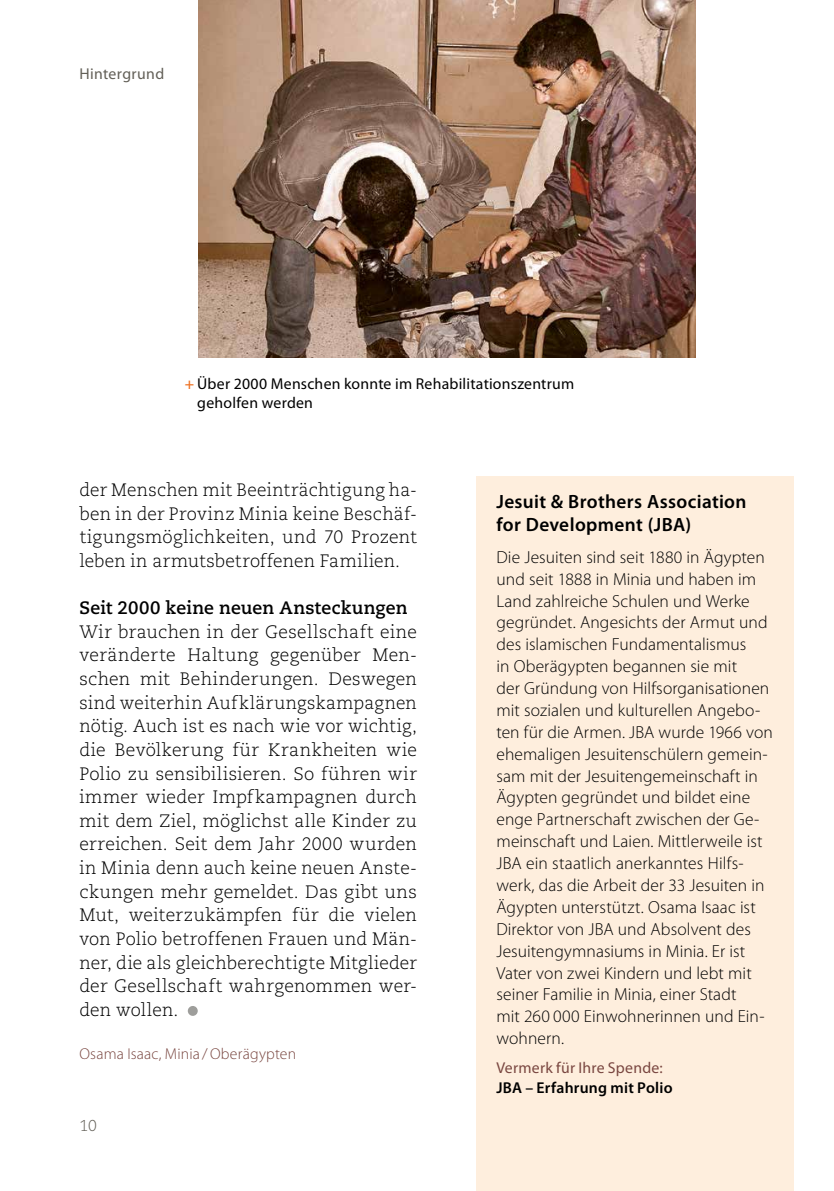
<style>
.page{position:relative;width:834px;height:1191px;background:#fff}
.page>*{position:absolute;margin:0;border:0;box-sizing:border-box;transform-origin:0 0}
.t1{font:600 19.25px/22.8px "Myriad Pro";letter-spacing:.02em;color:#000}
.t2{font:300 17.85px/23.6px "Caecilia";letter-spacing:.015em;color:#000;text-align:justify}
.t3{font:700 17.85px "Caecilia";letter-spacing:.01em;color:#000}
.t4{font:300 17.5px/21.9px "Myriad Pro";letter-spacing:.005em;color:#000}
.t5{font:15.75px/19.2px "Myriad Pro";letter-spacing:.015em;color:#000}
.t6{font:300 15.75px "Myriad Pro";letter-spacing:.01em;color:#794640}
.t7{font:15.75px "Myriad Pro";letter-spacing:.015em;color:#794640}
.t8{font:600 15.75px "Myriad Pro";letter-spacing:.015em;color:#000}
.t9{font:15.75px "Myriad Pro";letter-spacing:.02em;color:#625f57}
.t10{font:300 15.75px "Caecilia";color:#625f57}
.s1{font-weight:600;color:#ee7326}
</style>
<div class="page">
<div style="left:188px;top:1006px;width:10px;height:10px;background:#9e9e9b;border-radius:50%"></div>
<div style="left:476px;top:476px;width:318px;height:715px;background:#feeedd"></div>
<img style="left:198px;top:0;width:496px;height:357px">
<p class="t9" style="left:79px;top:64px;width:86px">Hintergrund</p>
<p class="t5" style="left:197px;top:374px;width:378px;text-indent:-12px"><span class="s1">+</span> Über 2000 Menschen konnte im Rehabilitationszentrum geholfen werden</p>
<p class="t2" style="left:79px;top:478px;width:339px">der Menschen mit Beeinträchtigung ha&shy;ben in der Provinz Minia keine Beschäf&shy;tigungsmöglichkeiten, und 70 Prozent leben in armutsbetroffenen Familien.</p>
<p class="t3" style="left:79px;top:597px;width:329px">Seit 2000 keine neuen Ansteckungen</p>
<p class="t2" style="left:79px;top:620px;width:339px">Wir brauchen in der Gesellschaft eine veränderte Haltung gegenüber Men&shy;schen mit Behinderungen. Deswegen sind weiterhin Aufklärungskampagnen nötig. Auch ist es nach wie vor wichtig, die Bevölkerung für Krankheiten wie Polio zu sensibilisieren. So führen wir immer wieder Impfkampagnen durch mit dem Ziel, möglichst alle Kinder zu erreichen. Seit dem Jahr 2000 wurden in Minia denn auch keine neuen Anste&shy;ckungen mehr gemeldet. Das gibt uns Mut, weiterzukämpfen für die vielen von Polio betroffenen Frauen und Män&shy;ner, die als gleichberechtigte Mitglieder der Gesellschaft wahrgenommen wer&shy;den wollen.</p>
<p class="t6" style="left:79px;top:1044px;width:218px">Osama Isaac, Minia /Oberägypten</p>
<p class="t10" style="left:79px;top:1117px;width:19px">10</p>
<p class="t1" style="left:496px;top:490px;width:251px">Jesuit &amp; Brothers Association for Development (JBA)</p>
<p class="t4" style="left:496px;top:546px;width:278px">Die Jesuiten sind seit 1880 in Ägypten und seit 1888 in Minia und haben im Land zahlreiche Schulen und Werke gegründet. Angesichts der Armut und des islamischen Fundamentalismus<br>in Oberägypten begannen sie mit<br>der Gründung von Hilfsorganisationen mit sozialen und kulturellen Angebo&shy;ten für die Armen. JBA wurde 1966 von ehemaligen Jesuitenschülern gemein&shy;sam mit der Jesuitengemeinschaft in Ägypten gegründet und bildet eine enge Partnerschaft zwischen der Ge&shy;meinschaft und Laien. Mittlerweile ist JBA ein staatlich anerkanntes Hilfs&shy;werk, das die Arbeit der 33 Jesuiten in Ägypten unterstützt. Osama Isaac ist Direktor von JBA und Absolvent des Jesuitengymnasiums in Minia. Er ist Vater von zwei Kindern und lebt mit seiner Familie in Minia, einer Stadt<br>mit 260 000 Einwohnerinnen und Ein&shy;wohnern.</p>
<p class="t7" style="left:496px;top:1058px;width:168px">Vermerk für Ihre Spende:</p>
<p class="t8" style="left:496px;top:1077px;width:178px">JBA – Erfahrung mit Polio</p>
</div>
